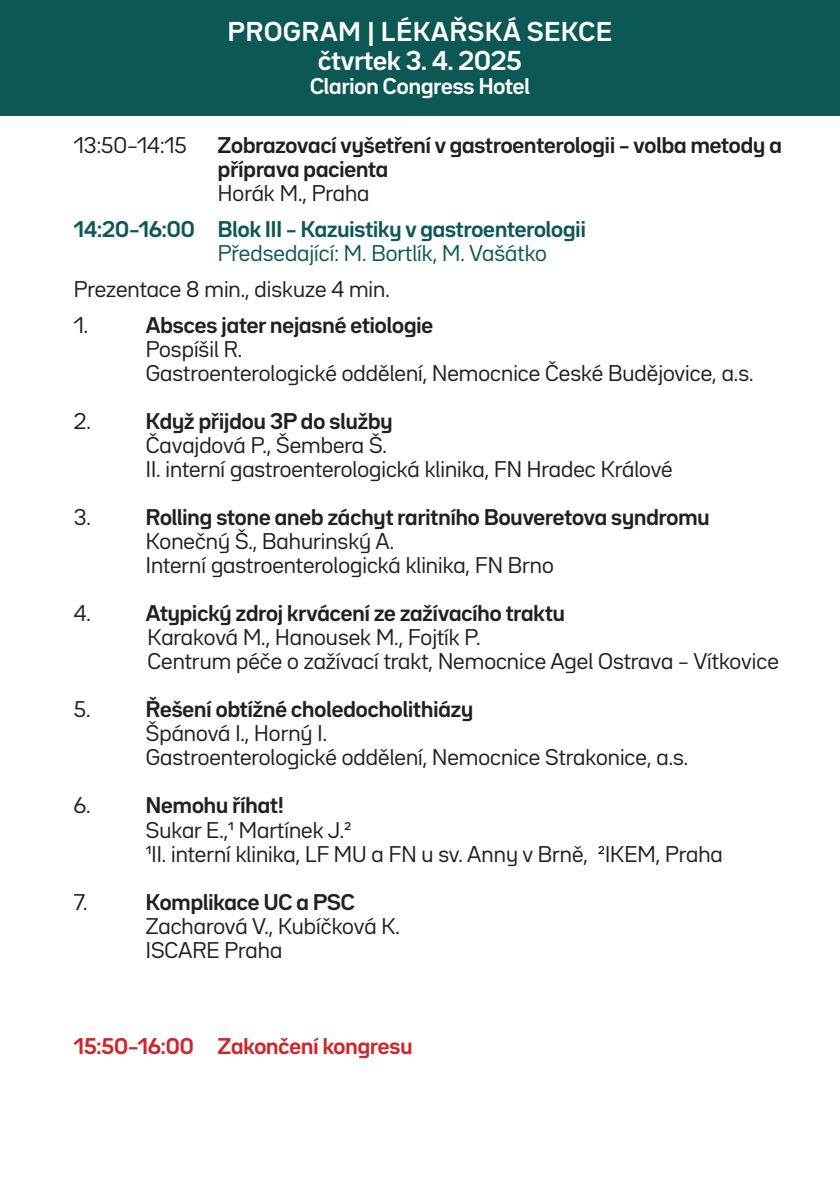
<style>
.page{position:relative;width:840px;height:1191px;background:#fff}
.page>*{position:absolute;margin:0;border:0;box-sizing:border-box;transform-origin:0 0}
.t1{font:700 24px/28.8px "Bw Seido Raw";letter-spacing:.04em;color:#fff;text-align:center}
.t2{font:20px/24px "Bw Seido Raw";color:#231f20}
.t3{font:700 20px/24px "Bw Seido Raw";color:#231f20}
.t4{font:700 20px "Bw Seido Raw";color:#0c5855}
.t5{font:20px "Bw Seido Raw";color:#0c5855}
.t6{font:700 20px "Bw Seido Raw";color:#d1232a}
.t7{font:700 20px "Bw Seido Raw";color:#fff}
</style>
<div class="page">
<div style="left:0;top:0;width:839px;height:115px;background:#0c5855"></div>
<p class="t1" style="left:228px;top:17px;width:385px">PROGRAM | LÉKAŘSKÁ SEKCE čtvrtek 3. 4. 2025</p>
<p class="t7" style="left:310px;top:73px;width:221px">Clarion Congress Hotel</p>
<p class="t2" style="left:74px;top:133px;width:114px">13:50–14:15</p>
<p class="t3" style="left:218px;top:133px;width:565px">Zobrazovací vyšetření v gastroenterologii – volba metody a příprava pacienta</p>
<p class="t2" style="left:218px;top:181px;width:153px">Horák M., Praha</p>
<p class="t4" style="left:74px;top:216px;width:513px">14:20–16:00 Blok III – Kazuistiky v gastroenterologii</p>
<p class="t5" style="left:218px;top:240px;width:330px">Předsedající: M. Bortlík, M. Vašátko</p>
<p class="t2" style="left:74px;top:271px;width:317px;line-height:36px">Prezentace 8 min., diskuze 4 min.<br>1.</p>
<p class="t3" style="left:146px;top:313px;width:289px">Absces jater nejasné etiologie</p>
<p class="t2" style="left:146px;top:337px;width:608px">Pospíšil R.<br>Gastroenterologické oddělení, Nemocnice České Budějovice, a.s.</p>
<p class="t2" style="left:74px;top:409px;width:19px">2.</p>
<p class="t3" style="left:146px;top:409px;width:248px">Když přijdou 3P do služby</p>
<p class="t2" style="left:146px;top:433px;width:528px">Čavajdová P., Šembera Š.<br>II. interní gastroenterologická klinika, FN Hradec Králové</p>
<p class="t2" style="left:74px;top:505px;width:19px">3.</p>
<p class="t3" style="left:146px;top:505px;width:565px">Rolling stone aneb záchyt raritního Bouveretova syndromu</p>
<p class="t2" style="left:146px;top:529px;width:409px">Konečný Š., Bahurinský A.<br>Interní gastroenterologická klinika, FN Brno</p>
<p class="t2" style="left:74px;top:601px;width:19px">4.</p>
<p class="t3" style="left:146px;top:601px;width:420px">Atypický zdroj krvácení ze zažívacího traktu</p>
<p class="t2" style="left:147px;top:625px;width:632px">Karaková M., Hanousek M., Fojtík P.<br>Centrum péče o zažívací trakt, Nemocnice Agel Ostrava – Vítkovice</p>
<p class="t2" style="left:74px;top:697px;width:18px">5.</p>
<p class="t3" style="left:146px;top:697px;width:328px">Řešení obtížné choledocholithiázy</p>
<p class="t2" style="left:146px;top:721px;width:543px">Špánová I., Horný I.<br>Gastroenterologické oddělení, Nemocnice Strakonice, a.s.</p>
<p class="t2" style="left:74px;top:793px;width:18px">6.</p>
<p class="t3" style="left:146px;top:793px;width:139px">Nemohu říhat!</p>
<p class="t2" style="left:146px;top:817px;width:578px">Sukar E.,1 Martínek J.2<br>1II. interní klinika, LF MU a FN u sv. Anny v Brně, 2IKEM, Praha</p>
<p class="t2" style="left:74px;top:889px;width:15px">7.</p>
<p class="t3" style="left:146px;top:889px;width:210px">Komplikace UC a PSC</p>
<p class="t2" style="left:146px;top:913px;width:255px">Zacharová V., Kubíčková K.<br>ISCARE Praha</p>
<p class="t6" style="left:74px;top:1032px;width:340px">15:50–16:00 Zakončení kongresu</p>
</div>
